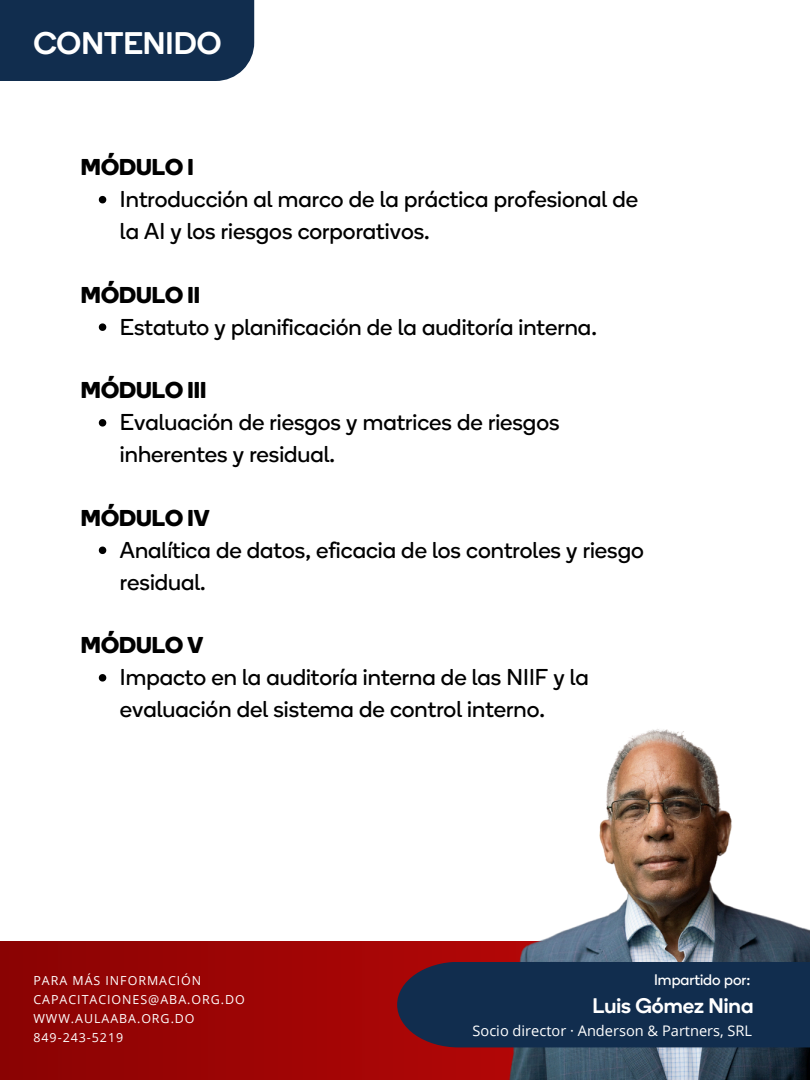
<style>
.page{position:relative;width:810px;height:1080px;background:#fff}
.page>*{position:absolute;margin:0;border:0;box-sizing:border-box;transform-origin:0 0}
.t1{font:500 31.25px "HILVCC Boing";color:#fff}
.t2{font:22.88px/31.9px "HILVCC Boing";color:#000}
.t3{font:700 22.88px "HILVCC Boing";color:#000}
.t4{font:500 21.12px "HILVCC Boing";color:#fff}
.t5{font:15.25px "HILVCC Boing";color:#fff}
.t6{font:14.62px "Open Sans";color:#fff}
.t7{font:12.5px "Open Sans";letter-spacing:.08em;color:#fff}
</style>
<div class="page">
<svg style="left:99px;top:196px;width:7px;height:7px"></svg>
<svg style="left:99px;top:323px;width:7px;height:8px"></svg>
<svg style="left:99px;top:419px;width:7px;height:8px"></svg>
<svg style="left:99px;top:547px;width:7px;height:7px"></svg>
<svg style="left:99px;top:674px;width:7px;height:8px"></svg>
<div style="left:0;top:0;width:254px;height:81px;background:#112d4e"></div>
<svg style="left:0;top:942px;width:495px;height:138px;background:#9a0404"></svg>
<img style="left:495px;top:729px;width:315px;height:351px">
<div style="left:397px;top:962px;width:413px;height:85px;background:#112d4e"></div>
<p class="t1" style="left:33px;top:22px;width:190px">CONTENIDO</p>
<h1 class="t3" style="left:81px;top:151px;width:114px">MÓDULO I</h1>
<h2 class="t2" style="left:120px;top:183px;width:520px">Introducción al marco de la práctica profesional de la AI y los riesgos corporativos.</h2>
<p class="t3" style="left:81px;top:278px;width:121px">MÓDULO II</p>
<h2 class="t2" style="left:120px;top:310px;width:478px">Estatuto y planificación de la auditoría interna.</h2>
<p class="t3" style="left:81px;top:374px;width:127px">MÓDULO III</p>
<h2 class="t2" style="left:120px;top:406px;width:441px">Evaluación de riesgos y matrices de riesgos inherentes y residual.</h2>
<p class="t3" style="left:81px;top:502px;width:130px">MÓDULO IV</p>
<h2 class="t2" style="left:120px;top:533px;width:525px">Analítica de datos, eficacia de los controles y riesgo residual.</h2>
<p class="t3" style="left:81px;top:629px;width:124px">MÓDULO V</p>
<h2 class="t2" style="left:120px;top:661px;width:470px">Impacto en la auditoría interna de las NIIF y la evaluación del sistema de control interno.</h2>
<p class="t7" style="left:33px;top:972px;width:169px">PARA MÁS INFORMACIÓN</p>
<p class="t5" style="left:654px;top:970px;width:98px">Impartido por:</p>
<p class="t7" style="left:33px;top:991px;width:213px">CAPACITACIONES@ABA.ORG.DO</p>
<p class="t7" style="left:33px;top:1009px;width:163px">WWW.AULAABA.ORG.DO</p>
<h5 class="t7" style="left:33px;top:1028px;width:91px">849-243-5219</h5>
<h5 class="t4" style="left:593px;top:991px;width:162px">Luis Gómez Nina</h5>
<h3 class="t6" style="left:473px;top:1020px;width:281px">Socio director · Anderson &amp; Partners, SRL</h3>
</div>
